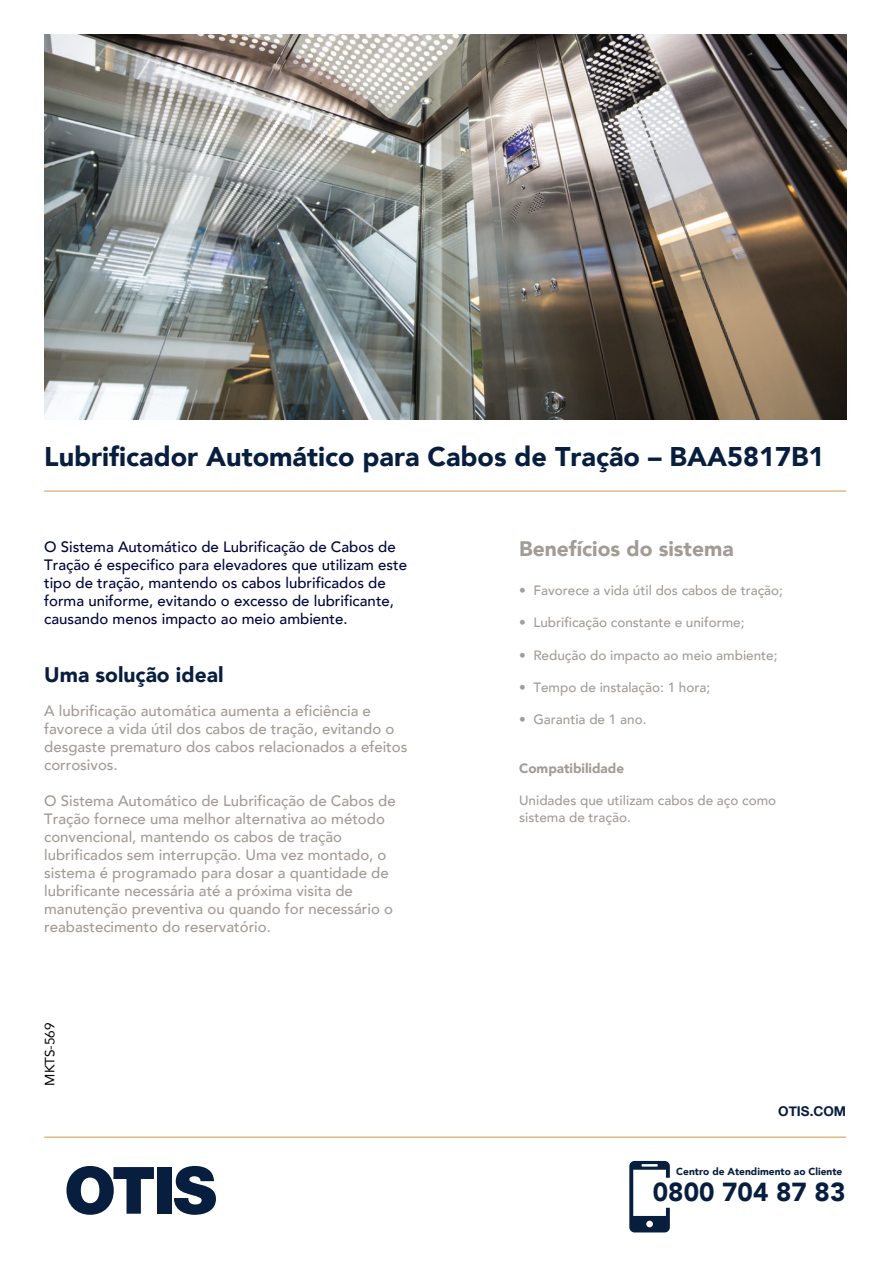
<style>
.page{position:relative;width:893px;height:1263px;background:#fff}
.page>*{position:absolute;margin:0;border:0;box-sizing:border-box;transform-origin:0 0}
.t1{font:900 27px "Avenir";color:#081e3f}
.t2{font:900 25.95px "Avenir";color:#081e3f}
.t3{font:900 21px "Avenir";color:#a29c95}
.t4{font:900 21px "Avenir";color:#081e3f}
.t5{font:500 15px/18px "Avenir";color:#a29c95}
.t6{font:500 15px/18px "Avenir";color:#02063d}
.t7{font:500 13.5px/16.2px "Avenir";color:#a29c95}
.t8{font:900 13.5px "Avenir";color:#a29c95}
.t9{font:700 13.5px "Helvetica Neue";color:#081e3f}
.t10{font:13.5px "Avenir";color:#000}
.t11{font:900 10.2px "Avenir";color:#081e3f}
</style>
<div class="page">
<svg style="left:66px;top:1166px;width:88px;height:49px"></svg>
<div style="left:157px;top:1167px;width:14px;height:47px;background:#081e3f"></div>
<svg style="left:174px;top:1166px;width:42px;height:49px"></svg>
<img style="left:44px;top:34px;width:802px;height:385px">
<hr style="left:44px;top:491px;width:802px;height:1px;background:#d39846">
<hr style="left:44px;top:1137px;width:802px;height:1px;background:#d39846">
<svg style="left:629px;top:1161px;width:41px;height:71px"></svg>
<h1 class="t1" style="left:44px;top:433px;width:782px">Lubrificador Automático para Cabos de Tração – BAA5817B1</h1>
<p class="t6" style="left:44px;top:537px;width:364px">O Sistema Automático de Lubrificação de Cabos de Tração é especifico para elevadores que utilizam este tipo de tração, mantendo os cabos lubrificados de forma uniforme, evitando o excesso de lubrificante, causando menos impacto ao meio ambiente.</p>
<h3 class="t4" style="left:44px;top:656px;width:181px">Uma solução ideal</h3>
<p class="t5" style="left:44px;top:701px;width:365px">A lubrificação automática aumenta a eficiência e favorece a vida útil dos cabos de tração, evitando o desgaste prematuro dos cabos relacionados a efeitos corrosivos.</p>
<p class="t5" style="left:44px;top:791px;width:353px">O Sistema Automático de Lubrificação de Cabos de Tração fornece uma melhor alternativa ao método convencional, mantendo os cabos de tração lubrificados sem interrupção. Uma vez montado, o sistema é programado para dosar a quantidade de lubrificante necessária até a próxima visita de manutenção preventiva ou quando for necessário o reabastecimento do reservatório.</p>
<p class="t10" style="left:39px;top:1086px;width:65px;rotate:-90deg">MKTS-569</p>
<h3 class="t3" style="left:519px;top:531px;width:216px">Benefícios do sistema</h3>
<p class="t7" style="left:519px;top:581px;width:265px">• Favorece a vida útil dos cabos de tração;</p>
<p class="t7" style="left:519px;top:614px;width:227px">• Lubrificação constante e uniforme;</p>
<p class="t7" style="left:519px;top:646px;width:260px">• Redução do impacto ao meio ambiente;</p>
<p class="t7" style="left:519px;top:678px;width:193px">• Tempo de instalação: 1 hora;</p>
<p class="t7" style="left:519px;top:711px;width:129px">• Garantia de 1 ano.</p>
<p class="t8" style="left:519px;top:757px;width:107px">Compatibilidade</p>
<p class="t7" style="left:519px;top:792px;width:259px">Unidades que utilizam cabos de aço como sistema de tração.</p>
<p class="t9" style="left:778px;top:1100px;width:69px">OTIS.COM</p>
<p class="t11" style="left:676px;top:1163px;width:168px">Centro de Atendimento ao Cliente</p>
<h2 class="t2" style="left:653px;top:1170px;width:194px">0800 704 87 83</h2>
</div>
